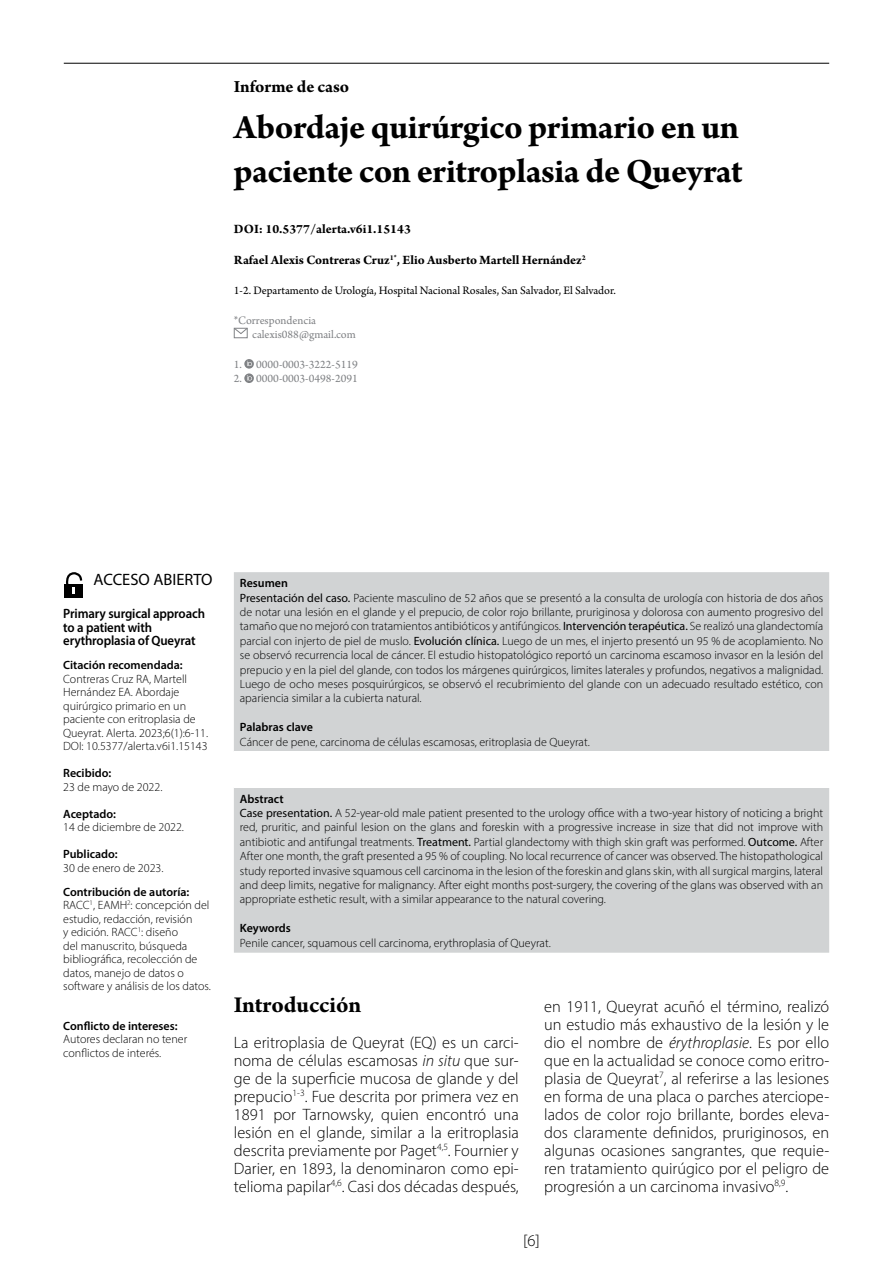
<style>
.page{position:relative;width:893px;height:1276px;background:#fff}
.page>*{position:absolute;margin:0;border:0;box-sizing:border-box;transform-origin:0 0}
.t1{font:700 36px/43.2px "Arno Pro";letter-spacing:-.01em;color:#000}
.t2{font:700 24px "Arno Pro";color:#000}
.t3{font:700 18px "Arno Pro";letter-spacing:-.005em;color:#000}
.t4{font:300 16.5px/18px "Myriad Pro";color:#000;text-align:justify}
.t5{font:16.5px "Myriad Pro";color:#000}
.t6{font:700 13.5px "Arno Pro";color:#000}
.t7{font:600 13.5px/13.5px "Myriad Pro";letter-spacing:-.01em;color:#000;scale:.95 1}
.t8{font:300 12px/14.4px "Myriad Pro";color:#000}
.t9{font:600 12px "Myriad Pro";color:#000}
.t10{font:12px/14.4px "Arno Pro";color:#808285}
.t11{font:12px "Arno Pro";letter-spacing:-.005em;color:#000}
.s1{font-weight:600}
.s2{font-weight:400}
.s3{font-style:italic}
</style>
<div class="page">
<hr style="left:64px;top:63px;width:765px;height:1px;background:#000">
<div style="left:234px;top:328px;width:14px;height:10px;border:1px solid #808285"></div>
<svg style="left:233px;top:327px;width:15px;height:7px"></svg>
<svg style="left:244px;top:359px;width:10px;height:24px"></svg>
<div style="left:234px;top:572px;width:595px;height:380px;background:#d1d3d4"></div>
<div style="left:234px;top:751px;width:595px;height:36px;background:#fff"></div>
<div style="left:64px;top:584px;width:19px;height:14px;background:#000"></div>
<svg style="left:66px;top:573px;width:17px;height:21px"></svg>
<h3 class="t3" style="left:234px;top:77px;width:117px">Informe de caso</h3>
<h1 class="t1" style="left:234px;top:108px;width:510px">Abordaje quirúrgico primario en un paciente con eritroplasia de Queyrat</h1>
<p class="t6" style="left:234px;top:221px;width:179px">DOI: 10.5377/alerta.v6i1.15143</p>
<p class="t6" style="left:234px;top:252px;width:354px">Rafael Alexis Contreras Cruz<sup>1*</sup>, Elio Ausberto Martell Hernández<sup>2</sup></p>
<p class="t11" style="left:234px;top:283px;width:383px">1-2. Departamento de Urología, Hospital Nacional Rosales, San Salvador, El Salvador.</p>
<p class="t10" style="left:252px;top:313px;width:105px;text-indent:-18px">*Correspondencia calexis088@gmail.com</p>
<p class="t10" style="left:234px;top:358px;width:125px">1. 0000-0003-3222-5119</p>
<p class="t10" style="left:234px;top:372px;width:125px">2. 0000-0003-0498-2091</p>
<h3 class="t5" style="left:94px;top:569px;width:121px">ACCESO ABIERTO</h3>
<p class="t7" style="left:63px;top:606px;width:151px">Primary surgical approach to a patient with erythroplasia of Queyrat</p>
<p class="t9" style="left:63px;top:657px;width:121px">Citación recomendada:</p>
<p class="t8" style="left:63px;top:672px;width:146px;line-height:13.5px">Contreras Cruz RA, Martell<br>Hernández EA. Abordaje quirúrgico primario en un paciente con eritroplasia de<br>Queyrat. Alerta. 2023;6(1):6-11.<br>DOI: 10.5377/alerta.v6i1.15143</p>
<p class="t9" style="left:63px;top:765px;width:50px">Recibido:</p>
<p class="t8" style="left:63px;top:779px;width:101px">23 de mayo de 2022.</p>
<p class="t9" style="left:63px;top:806px;width:54px">Aceptado:</p>
<p class="t8" style="left:63px;top:820px;width:122px">14 de diciembre de 2022.</p>
<p class="t9" style="left:63px;top:846px;width:56px">Publicado:</p>
<p class="t8" style="left:63px;top:860px;width:102px">30 de enero de 2023.</p>
<p class="t8" style="left:63px;top:885px;width:149px;line-height:13.5px"><span class="s1">Contribución de autoría:<br></span>RACC<sup>1</sup>, EAMH<sup>2</sup>: concepción del estudio, redacción, revisión<br>y edición. RACC<sup>1</sup>: diseño<br>del manuscrito, búsqueda bibliográfica, recolección de datos, manejo de datos o software y análisis de los datos.</p>
<p class="t9" style="left:63px;top:1018px;width:116px">Conflicto de intereses:</p>
<p class="t8" style="left:63px;top:1032px;width:126px;line-height:13.5px">Autores declaran no tener conflictos de interés.</p>
<p class="t8" style="left:240px;top:576px;width:585px"><span class="s1">Resumen<br></span><span class="s2">Presentación del caso.</span> Paciente masculino de 52 años que se presentó a la consulta de urología con historia de dos años de notar una lesión en el glande y el prepucio, de color rojo brillante, pruriginosa y dolorosa con aumento progresivo del tamaño que no mejoró con tratamientos antibióticos y antifúngicos. <span class="s2">Intervención terapéutica.</span> Se realizó una glandectomía parcial con injerto de piel de muslo. <span class="s2">Evolución clínica.</span> Luego de un mes, el injerto presentó un 95 % de acoplamiento. No se observó recurrencia local de cáncer. El estudio histopatológico reportó un carcinoma escamoso invasor en la lesión del prepucio y en la piel del glande, con todos los márgenes quirúrgicos, limites laterales y profundos, negativos a malignidad.<br>Luego de ocho meses posquirúrgicos, se observó el recubrimiento del glande con un adecuado resultado estético, con apariencia similar a la cubierta natural.</p>
<p class="t9" style="left:240px;top:719px;width:75px">Palabras clave</p>
<p class="t8" style="left:240px;top:734px;width:351px">Cáncer de pene, carcinoma de células escamosas, eritroplasia de Queyrat.</p>
<p class="t8" style="left:240px;top:791px;width:585px"><span class="s1">Abstract<br></span><span class="s2">Case presentation.</span> A 52-year-old male patient presented to the urology office with a two-year history of noticing a bright red, pruritic, and painful lesion on the glans and foreskin with a progressive increase in size that did not improve with antibiotic and antifungal treatments. <span class="s2">Treatment.</span> Partial glandectomy with thigh skin graft was performed. <span class="s2">Outcome.</span> After After one month, the graft presented a 95 % of coupling. No local recurrence of cancer was observed. The histopathological study reported invasive squamous cell carcinoma in the lesion of the foreskin and glans skin, with all surgical margins, lateral and deep limits, negative for malignancy. After eight months post-surgery, the covering of the glans was observed with an appropriate esthetic result, with a similar appearance to the natural covering.</p>
<p class="t9" style="left:240px;top:920px;width:52px">Keywords</p>
<p class="t8" style="left:240px;top:935px;width:312px">Penile cancer, squamous cell carcinoma, erythroplasia of Queyrat.</p>
<h2 class="t2" style="left:234px;top:990px;width:129px">Introducción</h2>
<p class="t4" style="left:234px;top:1033px;width:286px">La eritroplasia de Queyrat (EQ) es un carci&shy;noma de células escamosas <span class="s3">in situ</span> que sur&shy;ge de la superficie mucosa de glande y del prepucio<sup>1-3</sup>. Fue descrita por primera vez en 1891 por Tarnowsky, quien encontró una lesión en el glande, similar a la eritroplasia descrita previamente por Paget<sup>4,5</sup>. Fournier y Darier, en 1893, la denominaron como epi&shy;telioma papilar<sup>4,6</sup>. Casi dos décadas después,</p>
<p class="t4" style="left:544px;top:997px;width:286px">en 1911, Queyrat acuñó el término, realizó un estudio más exhaustivo de la lesión y le dio el nombre de <span class="s3">érythroplasie</span>. Es por ello que en la actualidad se conoce como eritro&shy;plasia de Queyrat<sup>7</sup>, al referirse a las lesiones en forma de una placa o parches aterciope&shy;lados de color rojo brillante, bordes eleva&shy;dos claramente definidos, pruriginosos, en algunas ocasiones sangrantes, que requie&shy;ren tratamiento quirúgico por el peligro de progresión a un carcinoma invasivo<sup>8,9</sup>.</p>
<h3 class="t4" style="left:523px;top:1231px;width:18px">[6]</h3>
</div>
